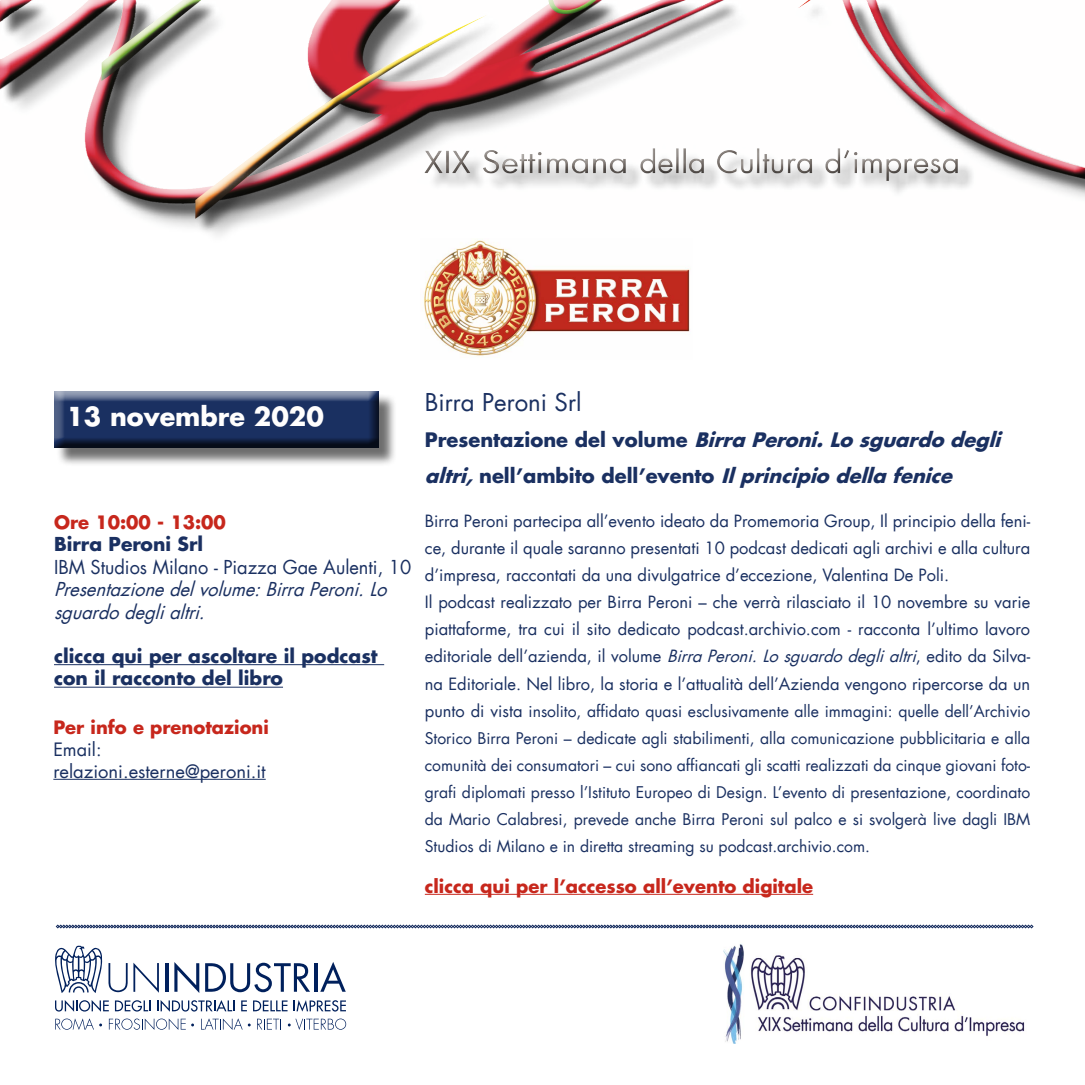
<style>
.page{position:relative;width:1085px;height:1085px;background:#fff}
.page>*{position:absolute;margin:0;border:0;box-sizing:border-box;transform-origin:0 0}
.t1{font:700 25.5px "Futura LT";color:#fffefd}
.t2{font:24px "Futura LT";color:#1a3061}
.t3{font:italic 700 19.5px/36px "Futura LT";color:#1a3061}
.t4{font:700 18.75px/22.5px "Futura LT";color:#1a3061}
.t5{font:italic 18.75px/22.5px "Futura LT";color:#1a3061}
.t6{font:18.75px "Futura LT";color:#1a3061}
.t7{font:700 18px "Futura LT";color:#c7271c}
.t8{font:18px/21.6px "Futura LT";color:#1a3061}
.t9{font:16.5px/27px "Futura LT";color:#1a3061}
.t10{font:15.75px/27px "Futura LT";color:#1a3061;text-align:justify}
.s1{font-style:normal}
.s2{font-style:italic}
.s3{font-size:16.5px}
</style>
<div class="page">
<div style="left:56px;top:393px;width:341px;height:73px;background:#000;opacity:.57"></div>
<div style="left:48px;top:384px;width:341px;height:64px;background:#000;opacity:.75"></div>
<hr style="left:53px;top:778px;width:213px;height:1px;background:#1a3061">
<hr style="left:425px;top:893px;width:388px;height:1px;background:#c7271c">
<div style="left:0;top:0;width:1084px;height:231px;background:#000;opacity:.75"></div>
<svg style="left:56px;top:924px;width:977px;height:4px;background:#7b87a4"></svg>
<svg style="left:55px;top:945px;width:104px;height:47px"></svg>
<hr style="left:165px;top:963px;width:3px;height:28px;background:#00205c">
<svg style="left:174px;top:962px;width:25px;height:30px"></svg>
<svg style="left:205px;top:962px;width:105px;height:30px"></svg>
<hr style="left:314px;top:963px;width:3px;height:28px;background:#00205c">
<svg style="left:320px;top:962px;width:26px;height:29px"></svg>
<svg style="left:55px;top:1000px;width:54px;height:11px"></svg>
<svg style="left:115px;top:1000px;width:35px;height:11px"></svg>
<svg style="left:157px;top:1000px;width:77px;height:11px"></svg>
<svg style="left:241px;top:1000px;width:6px;height:11px"></svg>
<svg style="left:253px;top:1000px;width:34px;height:11px"></svg>
<svg style="left:294px;top:1000px;width:52px;height:11px"></svg>
<svg style="left:201px;top:1018px;width:41px;height:11px"></svg>
<svg style="left:257px;top:1018px;width:24px;height:11px"></svg>
<svg style="left:55px;top:1018px;width:47px;height:11px"></svg>
<svg style="left:109px;top:1018px;width:85px;height:11px"></svg>
<svg style="left:288px;top:1018px;width:58px;height:11px"></svg>
<img style="left:723px;top:944px;width:302px;height:99px">
<img style="left:423px;top:240px;width:267px;height:116px">
<hr style="left:54px;top:664px;width:330px;height:1px;background:#1a3061">
<hr style="left:54px;top:686px;width:229px;height:1px;background:#1a3061">
<h1 class="t1" style="left:66px;top:400px;width:259px">13 novembre 2020</h1>
<p class="t7" style="left:54px;top:510px;width:173px">Ore 10:00 - 13:00</p>
<p class="t4" style="left:54px;top:532px;width:151px">Birra Peroni Srl</p>
<p class="t6" style="left:54px;top:555px;width:359px">IBM Studios Milano - Piazza Gae Aulenti, 10</p>
<p class="t5" style="left:54px;top:578px;width:340px">Presentazionedelvolume:BirraPeroni.Lo sguardodeglialtri.</p>
<p class="t4" style="left:54px;top:644px;width:325px">clicca qui per ascoltare il podcast con il racconto del libro</p>
<p class="t7" style="left:53px;top:715px;width:217px">Per info e prenotazioni</p>
<p class="t8" style="left:53px;top:738px;width:214px">Email: relazioni.esterne@peroni.it</p>
<h2 class="t2" style="left:425px;top:387px;width:158px">Birra Peroni Srl</h2>
<p class="t3" style="left:425px;top:422px;width:583px"><span class="s1">P r e s e n t a z i o n e d e l v o l u m e</span> Birra Peroni.Lo sguardo degli altri,<span class="s1">n e l l ’ a m b i t o d e l l ’ e v e n t o</span> Ilprincipio della fenice</p>
<p class="t9" style="left:425px;top:508px;width:607px">Birra Peroni partecipa all’evento ideato da Promemoria Group, Il principio della feni&shy;ce, durante il quale saranno presentati 10 podcast dedicati agli archivi e alla cultura d’impresa, raccontati da una divulgatrice d’eccezione, Valentina De Poli.<br>Il podcast realizzato per Birra Peroni – che verrà rilasciato il 10 novembre su varie piattaforme, tra cui il sito dedicato podcast.archivio.com - racconta l’ultimo lavoro editoriale dell’azienda, il volume <span class="s2">BirraPeroni.Losguardodeglialtri</span>, edito da Silva&shy;na Editoriale. Nel libro, la storia e l’attualità dell’Azienda vengono ripercorse da un</p>
<p class="t10" style="left:425px;top:697px;width:607px"><span class="s3">punto di vista</span> insolito, affidato quasi esclusivamente alle immagini: quelle dell’Archivio Storico Birra Peroni – dedicate agli stabilimenti, alla comunicazione pubblicitaria e alla comunità dei consumatori – cui sono affiancati gli scatti realizzati da cinque giovani foto&shy;grafi diplomati presso l’Istituto Europeo di Design. L’evento di presentazione, coordinato da Mario Calabresi, prevede anche Birra Peroni sul palco e si svolgerà live dagli IBM Studios di Milano e in diretta streaming su podcast.archivio.com.</p>
<p class="t7" style="left:425px;top:873px;width:390px">clicca qui per l’accesso all’evento digitale</p>
</div>
